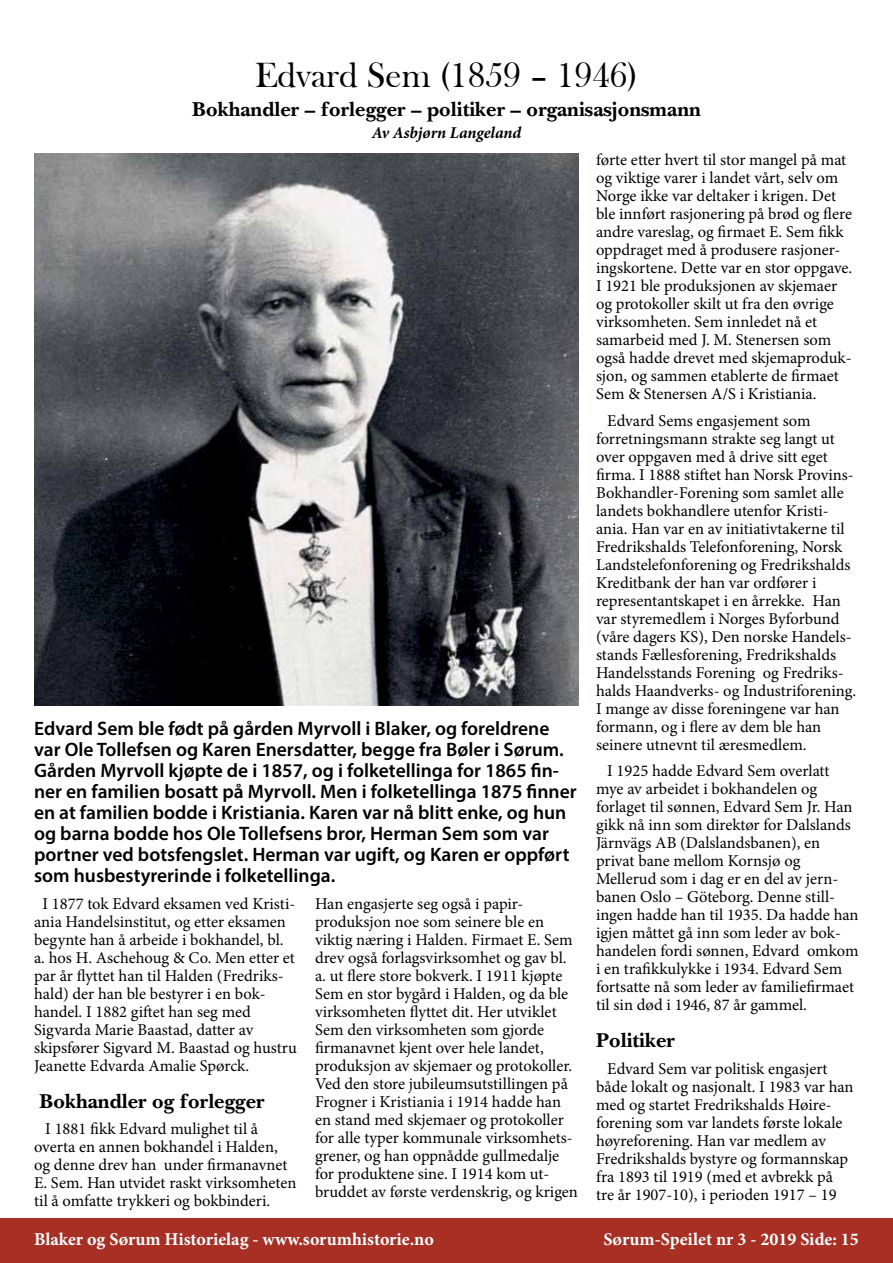
<style>
.page{position:relative;width:893px;height:1263px;background:#fff}
.page>*{position:absolute;margin:0;border:0;box-sizing:border-box;transform-origin:0 0}
.t1{font:36px "Bask Old Face";color:#000}
.t2{font:700 21px "Baskerville Black S Si";color:#000}
.t3{font:600 19.5px/21px "Myriad Pro";color:#000}
.t4{font:700 18px "Minion Pro";color:#fff}
.t5{font:16.5px/18px "Minion Pro";color:#000}
.t6{font:italic 700 16.5px "Minion Pro";letter-spacing:-.005em;color:#000}
</style>
<div class="page">
<div style="left:0;top:1218px;width:893px;height:45px;background:#a72f24"></div>
<img style="left:34px;top:153px;width:544px;height:553px">
<h1 class="t1" style="left:255px;top:56px;width:385px">Edvard Sem (1859 – 1946)</h1>
<p class="t2" style="left:192px;top:97px;width:510px">Bokhandler – forlegger – politiker – organisasjonsmann</p>
<p class="t6" style="left:372px;top:121px;width:151px">Av Asbjørn Langeland</p>
<p class="t3" style="left:34px;top:717px;width:544px">Edvard Sem ble født på gården Myrvoll i Blaker, og foreldrene var Ole Tollefsen og Karen Enersdatter, begge fra Bøler i Sørum.<br>Gården Myrvoll kjøpte de i 1857, og i folketellinga for 1865 fin&shy;ner en familien bosatt på Myrvoll. Men i folketellinga 1875 finner en at familien bodde i Kristiania. Karen var nå blitt enke, og hun og barna bodde hos Ole Tollefsens bror, Herman Sem som var portner ved botsfengslet. Herman var ugift, og Karen er oppført som husbestyrerinde i folketellinga.</p>
<p class="t5" style="left:34px;top:894px;width:264px;text-indent:8px">I 1877 tok Edvard eksamen ved Kristi&shy;ania Handelsinstitut, og etter eksamen begynte han å arbeide i bokhandel, bl. a. hos H. Aschehoug &amp; Co. Men etter et par år flyttet han til Halden (Fredriks&shy;hald) der han ble bestyrer i en bok&shy;handel. I 1882 giftet han seg med Sigvarda Marie Baastad, datter av skipsfører Sigvard M. Baastad og hustru Jeanette Edvarda Amalie Spørck.</p>
<p class="t2" style="left:40px;top:1088px;width:227px">Bokhandler og forlegger</p>
<p class="t5" style="left:34px;top:1120px;width:264px;text-indent:11px">I 1881 fikk Edvard mulighet til å overta en annen bokhandel i Halden, og denne drev han under firmanavnet E. Sem. Han utvidet raskt virksomheten til å omfatte trykkeri og bokbinderi.</p>
<p class="t5" style="left:315px;top:894px;width:264px">Han engasjerte seg også i papir&shy;produksjon noe som seinere ble en viktig næring i Halden. Firmaet E. Sem drev også forlagsvirksomhet og gav bl. a. ut flere store bokverk. I 1911 kjøpte Sem en stor bygård i Halden, og da ble virksomheten flyttet dit. Her utviklet Sem den virksomheten som gjorde firmanavnet kjent over hele landet, produksjon av skjemaer og protokoller.<br>Ved den store jubileumsutstillingen på Frogner i Kristiania i 1914 hadde han en stand med skjemaer og protokoller for alle typer kommunale virksomhets&shy;grener, og han oppnådde gullmedalje for produktene sine. I 1914 kom ut&shy;bruddet av første verdenskrig, og krigen</p>
<p class="t5" style="left:596px;top:151px;width:258px">førte etter hvert til stor mangel på mat og viktige varer i landet vårt, selv om Norge ikke var deltaker i krigen. Det ble innført rasjonering på brød og flere andre vareslag, og firmaet E. Sem fikk oppdraget med å produsere rasjoner&shy;ingskortene. Dette var en stor oppgave.<br>I 1921 ble produksjonen av skjemaer og protokoller skilt ut fra den øvrige virksomheten. Sem innledet nå et samarbeid med J. M. Stenersen som også hadde drevet med skjemaproduk&shy;sjon, og sammen etablerte de firmaet Sem &amp; Stenersen A/S i Kristiania.</p>
<p class="t5" style="left:596px;top:411px;width:262px;text-indent:11px">Edvard Sems engasjement som forretningsmann strakte seg langt ut over oppgaven med å drive sitt eget firma. I 1888 stiftet han Norsk Provins-Bokhandler-Forening som samlet alle landets bokhandlere utenfor Kristi&shy;ania. Han var en av initiativtakerne til Fredrikshalds Telefonforening, Norsk Landstelefonforening og Fredrikshalds Kreditbank der han var ordfører i representantskapet i en årrekke. Han var styremedlem i Norges Byforbund (våre dagers KS), Den norske Handels&shy;stands Fællesforening, Fredrikshalds Handelsstands Forening og Fredriks&shy;halds Haandverks- og Industriforening.<br>I mange av disse foreningene var han formann, og i flere av dem ble han seinere utnevnt til æresmedlem.</p>
<p class="t5" style="left:596px;top:762px;width:264px;text-indent:11px">I 1925 hadde Edvard Sem overlatt mye av arbeidet i bokhandelen og forlaget til sønnen, Edvard Sem Jr. Han gikk nå inn som direktør for Dalslands Järnvägs AB (Dalslandsbanen), en privat bane mellom Kornsjø og Mellerud som i dag er en del av jern&shy;banen Oslo – Göteborg. Denne still&shy;ingen hadde han til 1935. Da hadde han igjen måttet gå inn som leder av bok&shy;handelen fordi sønnen, Edvard omkom i en trafikkulykke i 1934. Edvard Sem fortsatte nå som leder av familiefirmaet til sin død i 1946, 87 år gammel.</p>
<p class="t2" style="left:596px;top:1028px;width:80px">Politiker</p>
<p class="t5" style="left:596px;top:1059px;width:259px;text-indent:11px">Edvard Sem var politisk engasjert både lokalt og nasjonalt. I 1983 var han med og startet Fredrikshalds Høire&shy;forening som var landets første lokale høyreforening. Han var medlem av Fredrikshalds bystyre og formannskap fra 1893 til 1919 (med et avbrekk på tre år 1907-10), i perioden 1917 – 19</p>
<p class="t4" style="left:34px;top:1226px;width:401px">Blaker og Sørum Historielag - www.sorumhistorie.no</p>
<p class="t4" style="left:603px;top:1226px;width:257px">Sørum-Speilet nr 3 - 2019 Side: 15</p>
</div>
